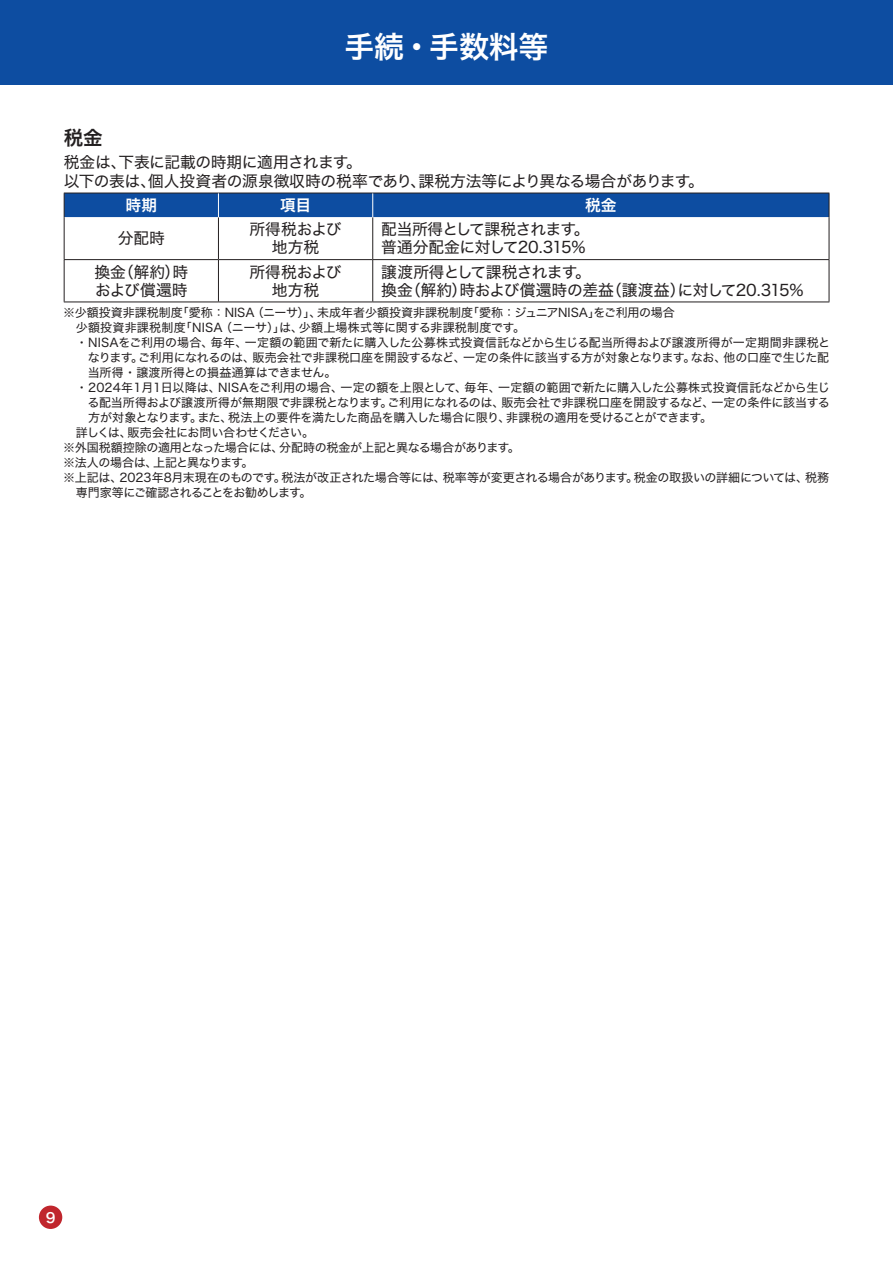
<style>
.page{position:relative;width:893px;height:1263px;background:#fff}
.page>*{position:absolute;margin:0;border:0;box-sizing:border-box;transform-origin:0 0}
.t1{font:30px "Hira Kaku Std N W6";letter-spacing:-.005em;color:#fff}
.t2{font:19.5px "Hira Kaku Std N W6";color:#231f20}
.t3{font:15.75px/18px "Hira Kaku Std N W4";letter-spacing:-.02em;color:#231f20}
.t4{font:15.75px/18px "Hira Kaku Std N W4";color:#231f20}
.t5{font:15.75px "Hira Kaku Std N W6";color:#fff}
.t6{font:13.8px "Hira Kaku Std N W6";color:#fff}
.t7{font:12px "Hira Kaku Std N W4";letter-spacing:-.01em;color:#231f20}
.t8{font:12px "Hira Kaku Std N W4";letter-spacing:-.03em;color:#231f20}
.t9{font:12px "Hira Kaku Std N W4";letter-spacing:.02em;color:#231f20}
.t10{font:12px "Hira Kaku Std N W4";letter-spacing:-.07em;color:#231f20}
</style>
<div class="page">
<div style="left:39px;top:1205px;width:23px;height:24px;background:#c0262d;border-radius:50%"></div>
<div style="left:0;top:0;width:893px;height:85px;background:#0d4da1"></div>
<svg style="left:65px;top:217px;width:764px;height:85px"></svg>
<hr style="left:64px;top:217px;width:1px;height:42px;background:#231f20">
<hr style="left:218px;top:217px;width:1px;height:42px;background:#231f20">
<hr style="left:372px;top:217px;width:1px;height:42px;background:#231f20">
<hr style="left:829px;top:217px;width:1px;height:42px;background:#231f20">
<hr style="left:64px;top:259px;width:154px;height:1px;background:#231f20">
<hr style="left:64px;top:260px;width:1px;height:42px;background:#231f20">
<hr style="left:218px;top:259px;width:155px;height:1px;background:#231f20">
<hr style="left:218px;top:260px;width:1px;height:42px;background:#231f20">
<hr style="left:373px;top:259px;width:456px;height:1px;background:#231f20">
<hr style="left:372px;top:260px;width:1px;height:42px;background:#231f20">
<hr style="left:829px;top:260px;width:1px;height:42px;background:#231f20">
<hr style="left:64px;top:302px;width:154px;height:1px;background:#231f20">
<hr style="left:218px;top:302px;width:155px;height:1px;background:#231f20">
<hr style="left:373px;top:302px;width:456px;height:1px;background:#231f20">
<div style="left:64px;top:193px;width:766px;height:24px;background:#0d4da1"></div>
<hr style="left:892px;top:0;width:1px;height:106px;background:#fff">
<h1 class="t1" style="left:344px;top:24px;width:206px">手続・手数料等</h1>
<h2 class="t2" style="left:64px;top:122px;width:40px">税金</h2>
<h3 class="t3" style="left:64px;top:153px;width:641px">税金は、下表に記載の時期に適用されます。<br>以下の表は、個人投資者の源泉徴収時の税率であり、課税方法等により異なる場合があります。</h3>
<h3 class="t5" style="left:125px;top:193px;width:33px">時期</h3>
<h3 class="t5" style="left:280px;top:193px;width:33px">項目</h3>
<h3 class="t5" style="left:585px;top:193px;width:33px">税金</h3>
<h3 class="t3" style="left:118px;top:229px;width:49px">分配時</h3>
<h3 class="t3" style="left:250px;top:220px;width:94px;text-align:center">所得税および地方税</h3>
<h3 class="t3" style="left:381px;top:220px;width:210px">配当所得として課税されます。普通分配金に対して20.315%</h3>
<h3 class="t4" style="left:94px;top:263px;width:95px">換金（解約）時および償還時</h3>
<h3 class="t3" style="left:250px;top:263px;width:94px;text-align:center">所得税および地方税</h3>
<h3 class="t3" style="left:381px;top:263px;width:424px">譲渡所得として課税されます。<br>換金（解約）時および償還時の差益（譲渡益）に対して20.315%</h3>
<p class="t7" style="left:63px;top:303px;width:613px">※少額投資非課税制度「愛称：NISA（ニーサ）」、未成年者少額投資非課税制度「愛称：ジュニアNISA」をご利用の場合</p>
<p class="t9" style="left:76px;top:318px;width:451px">少額投資非課税制度「NISA（ニーサ）」は、少額上場株式等に関する非課税制度です。</p>
<p class="t7" style="left:76px;top:333px;width:756px">・NISAをご利用の場合、毎年、一定額の範囲で新たに購入した公募株式投資信託などから生じる配当所得および譲渡所得が一定期間非課税と</p>
<p class="t7" style="left:88px;top:348px;width:743px">なります。ご利用になれるのは、販売会社で非課税口座を開設するなど、一定の条件に該当する方が対象となります。なお、他の口座で生じた配</p>
<p class="t7" style="left:88px;top:363px;width:250px">当所得・譲渡所得との損益通算はできません。</p>
<p class="t7" style="left:76px;top:378px;width:755px">・2024年1月1日以降は、NISAをご利用の場合、一定の額を上限として、毎年、一定額の範囲で新たに購入した公募株式投資信託などから生じ</p>
<p class="t7" style="left:87px;top:393px;width:744px">る配当所得および譲渡所得が無期限で非課税となります。ご利用になれるのは、販売会社で非課税口座を開設するなど、一定の条件に該当する</p>
<p class="t7" style="left:88px;top:408px;width:626px">方が対象となります。また、税法上の要件を満たした商品を購入した場合に限り、非課税の適用を受けることができます。</p>
<p class="t8" style="left:76px;top:423px;width:240px">詳しくは、販売会社にお問い合わせください。</p>
<p class="t8" style="left:63px;top:438px;width:458px">※外国税額控除の適用となった場合には、分配時の税金が上記と異なる場合があります。</p>
<p class="t8" style="left:63px;top:453px;width:192px">※法人の場合は、上記と異なります。</p>
<p class="t7" style="left:63px;top:468px;width:767px">※上記は、2023年8月末現在のものです。税法が改正された場合等には、税率等が変更される場合があります。税金の取扱いの詳細については、税務</p>
<p class="t10" style="left:76px;top:483px;width:237px">専門家等にご確認されることをお勧めします。</p>
<p class="t6" style="left:46px;top:1207px;width:11px">9</p>
</div>
